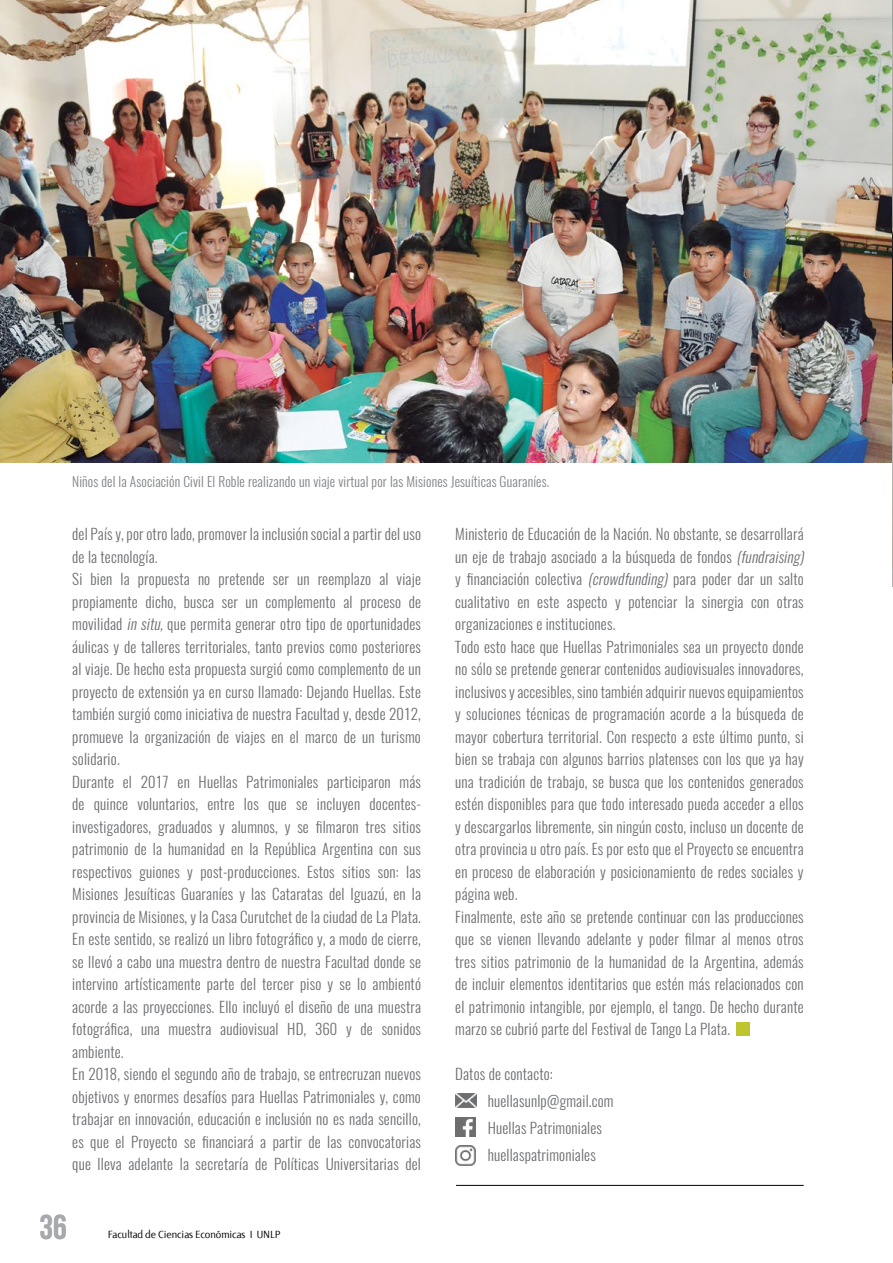
<style>
.page{position:relative;width:893px;height:1263px;background:#fff}
.page>*{position:absolute;margin:0;border:0;box-sizing:border-box;transform-origin:0 0}
.t1{font:34.5px "Bebas Neue";color:#a7a9ac}
.t2{font:300 15px/22.5px "Oswald";letter-spacing:.01em;color:#6d6e71}
.t3{font:300 13.5px "Oswald";letter-spacing:.01em;color:#808285}
.t4{font:11.25px "Fontana Texto Kern";color:#000}
.s1{font-style:italic}
</style>
<div class="page">
<img style="left:0;top:0;width:892px;height:463px">
<img style="left:892px;top:0;width:1px;height:586px">
<div style="left:736px;top:1022px;width:14px;height:14px;background:#bec531"></div>
<img style="left:455px;top:1118px;width:20px;height:19px">
<img style="left:455px;top:1146px;width:20px;height:20px">
<img style="left:455px;top:1094px;width:22px;height:13px">
<hr style="left:456px;top:1185px;width:348px;height:1px;background:#000">
<p class="t3" style="left:72px;top:470px;width:479px">Niños del la Asociación Civil El Roble realizando un viaje virtual por las Misiones Jesuíticas Guaraníes.</p>
<p class="t2" style="left:72px;top:521px;width:350px">del País y, por otro lado, promover la inclusión social a partir del uso de la tecnología.<br>Si bien la propuesta no pretende ser un reemplazo al viaje propiamente dicho, busca ser un complemento al proceso de movilidad <span class="s1">insitu,</span>que permita generar otro tipo de oportunidades áulicas y de talleres territoriales, tanto previos como posteriores al viaje. De hecho esta propuesta surgió como complemento de un proyecto de extensión ya en curso llamado: Dejando Huellas. Este también surgió como iniciativa de nuestra Facultad y, desde 2012, promueve la organización de viajes en el marco de un turismo solidario.<br>Durante el 2017 en Huellas Patrimoniales participaron más de quince voluntarios, entre los que se incluyen docentes&shy;investigadores, graduados y alumnos, y se filmaron tres sitios patrimonio de la humanidad en la República Argentina con sus respectivos guiones y post-producciones. Estos sitios son: las Misiones Jesuíticas Guaraníes y las Cataratas del Iguazú, en la provincia de Misiones, y la Casa Curutchet de la ciudad de La Plata.<br>En este sentido, se realizó un libro fotográfico y, a modo de cierre, se llevó a cabo una muestra dentro de nuestra Facultad donde se intervino artísticamente parte del tercer piso y se lo ambientó acorde a las proyecciones. Ello incluyó el diseño de una muestra fotográfica, una muestra audiovisual HD, 360 y de sonidos ambiente.<br>En 2018, siendo el segundo año de trabajo, se entrecruzan nuevos objetivos y enormes desafíos para Huellas Patrimoniales y, como trabajar en innovación, educación e inclusión no es nada sencillo, es que el Proyecto se financiará a partir de las convocatorias que lleva adelante la secretaría de Políticas Universitarias del</p>
<p class="t2" style="left:455px;top:521px;width:354px">Ministerio de Educación de la Nación. No obstante, se desarrollará un eje de trabajo asociado a la búsqueda de fondos <span class="s1">(fundraising) </span>y financiación colectiva <span class="s1">(crowdfunding)</span> para poder dar un salto cualitativo en este aspecto y potenciar la sinergia con otras organizaciones e instituciones.<br>Todo esto hace que Huellas Patrimoniales sea un proyecto donde no sólo se pretende generar contenidos audiovisuales innovadores, inclusivos y accesibles, sino también adquirir nuevos equipamientos y soluciones técnicas de programación acorde a la búsqueda de mayor cobertura territorial. Con respecto a este último punto, si bien se trabaja con algunos barrios platenses con los que ya hay una tradición de trabajo, se busca que los contenidos generados estén disponibles para que todo interesado pueda acceder a ellos y descargarlos libremente, sin ningún costo, incluso un docente de otra provincia u otro país. Es por esto que el Proyecto se encuentra en proceso de elaboración y posicionamiento de redes sociales y página web.<br>Finalmente, este año se pretende continuar con las producciones que se vienen llevando adelante y poder filmar al menos otros tres sitios patrimonio de la humanidad de la Argentina, además de incluir elementos identitarios que estén más relacionados con el patrimonio intangible, por ejemplo, el tango. De hecho durante marzo se cubrió parte del Festival de Tango La Plata.</p>
<p class="t2" style="left:488px;top:1059px;width:127px;line-height:27px;text-indent:-32px">Datos de contacto: huellasunlp@gmail.com<br>Huellas Patrimoniales huellaspatrimoniales</p>
<h1 class="t1" style="left:40px;top:1208px;width:29px">36</h1>
<p class="t4" style="left:108px;top:1228px;width:174px">Facultad de Ciencias Económicas I UNLP</p>
</div>
